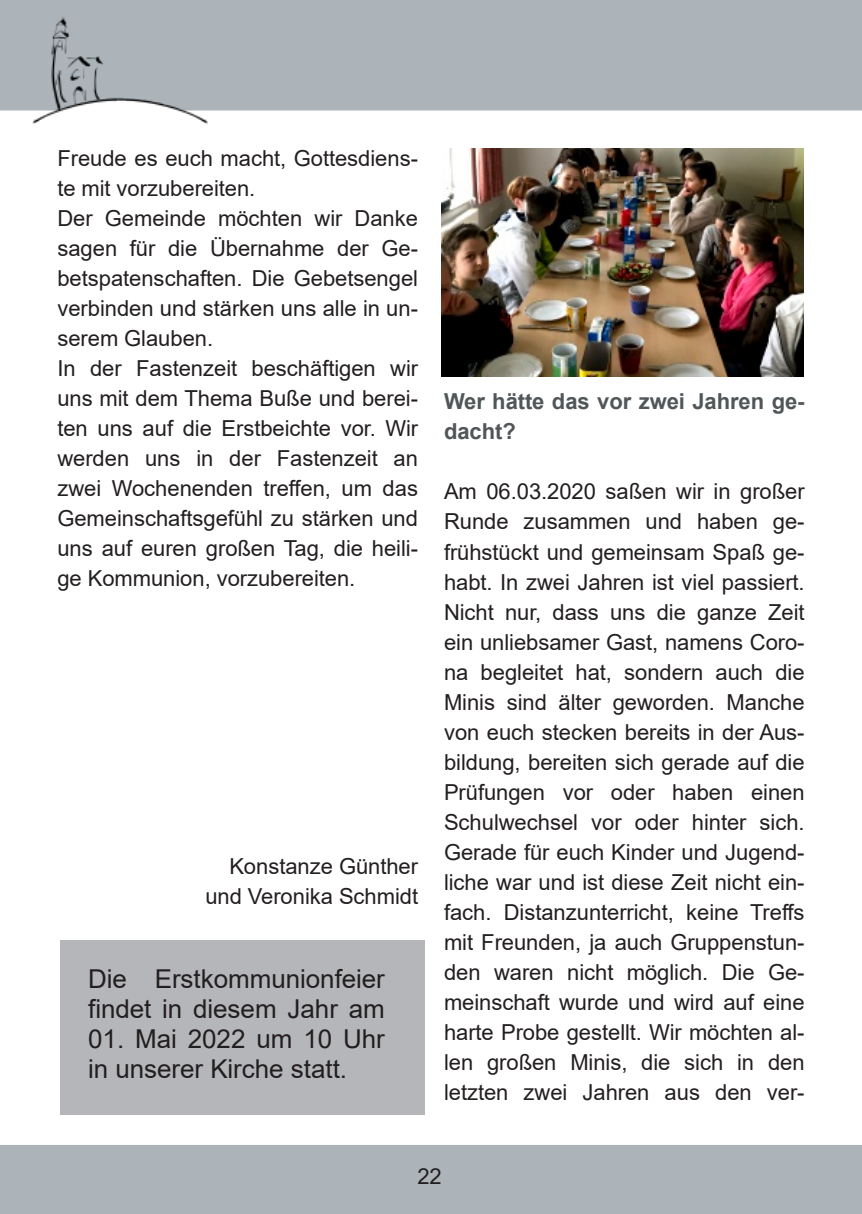
<style>
.page{position:relative;width:862px;height:1214px;background:#fff}
.page>*{position:absolute;margin:0;border:0;box-sizing:border-box;transform-origin:0 0}
.t1{font:26px/30px "Arial";color:#231f20}
.t2{font:22px/30px "Arial";color:#231f20;text-align:justify}
.t3{font:700 22px/30px "Arial";color:#515659}
</style>
<div class="page">
<div style="left:0;top:1145px;width:862px;height:68px;background:#acb4b9"></div>
<div style="left:0;top:0;width:861px;height:109px;background:#acb4b9"></div>
<div style="left:0;top:0;width:862px;height:110px;border:2px solid #acb4b9"></div>
<img style="left:32px;top:16px;width:191px;height:108px">
<img style="left:441px;top:149px;width:362px;height:228px">
<div style="left:60px;top:940px;width:364px;height:174px;background:#b5b6b9"></div>
<p class="t2" style="left:57px;top:143px;width:362px;text-align:left">Freude es euch macht, Gottesdiens&shy;te mit vorzubereiten.<br>Der Gemeinde möchten wir Danke sagen für die Übernahme der Ge&shy;betspatenschaften. Die Gebetsengel verbinden und stärken uns alle in un&shy;serem Glauben.<br>In der Fastenzeit beschäftigen wir uns mit dem Thema Buße und berei&shy;ten uns auf die Erstbeichte vor. Wir werden uns in der Fastenzeit an zwei Wochenenden treffen, um das<br>Gemeinschaftsgefühl zu stärken und uns auf euren großen Tag, die heili&shy;ge Kommunion, vorzubereiten.</p>
<p class="t2" style="left:205px;top:851px;width:214px;text-align:right">Konstanze Günther und Veronika Schmidt</p>
<p class="t1" style="left:88px;top:963px;width:298px">Die Erstkommunionfeier findet in diesem Jahr am</p>
<p class="t1" style="left:88px;top:1023px;width:298px">01. Mai 2022 um 10 Uhr in unserer Kirche statt.</p>
<p class="t3" style="left:444px;top:387px;width:362px">Wer hätte das vor zwei Jahren ge&shy;dacht?</p>
<p class="t2" style="left:444px;top:477px;width:362px">Am 06.03.2020 saßen wir in großer Runde zusammen und haben ge&shy;frühstückt und gemeinsam Spaß ge&shy;habt. In zwei Jahren ist viel passiert.<br>Nicht nur, dass uns die ganze Zeit ein unliebsamer Gast, namens Coro&shy;na begleitet hat, sondern auch die Minis sind älter geworden. Manche von euch stecken bereits in der Aus&shy;bildung, bereiten sich gerade auf die Prüfungen vor oder haben einen Schulwechsel vor oder hinter sich.<br>Gerade für euch Kinder und Jugend&shy;liche war und ist diese Zeit nicht ein&shy;fach. Distanzunterricht, keine Treffs mit Freunden, ja auch Gruppenstun&shy;den waren nicht möglich. Die Ge&shy;meinschaft wurde und wird auf eine harte Probe gestellt. Wir möchten al&shy;len großen Minis, die sich in den letzten zwei Jahren aus den ver-</p>
<p class="t2" style="left:417px;top:1161px;width:26px">22</p>
</div>
